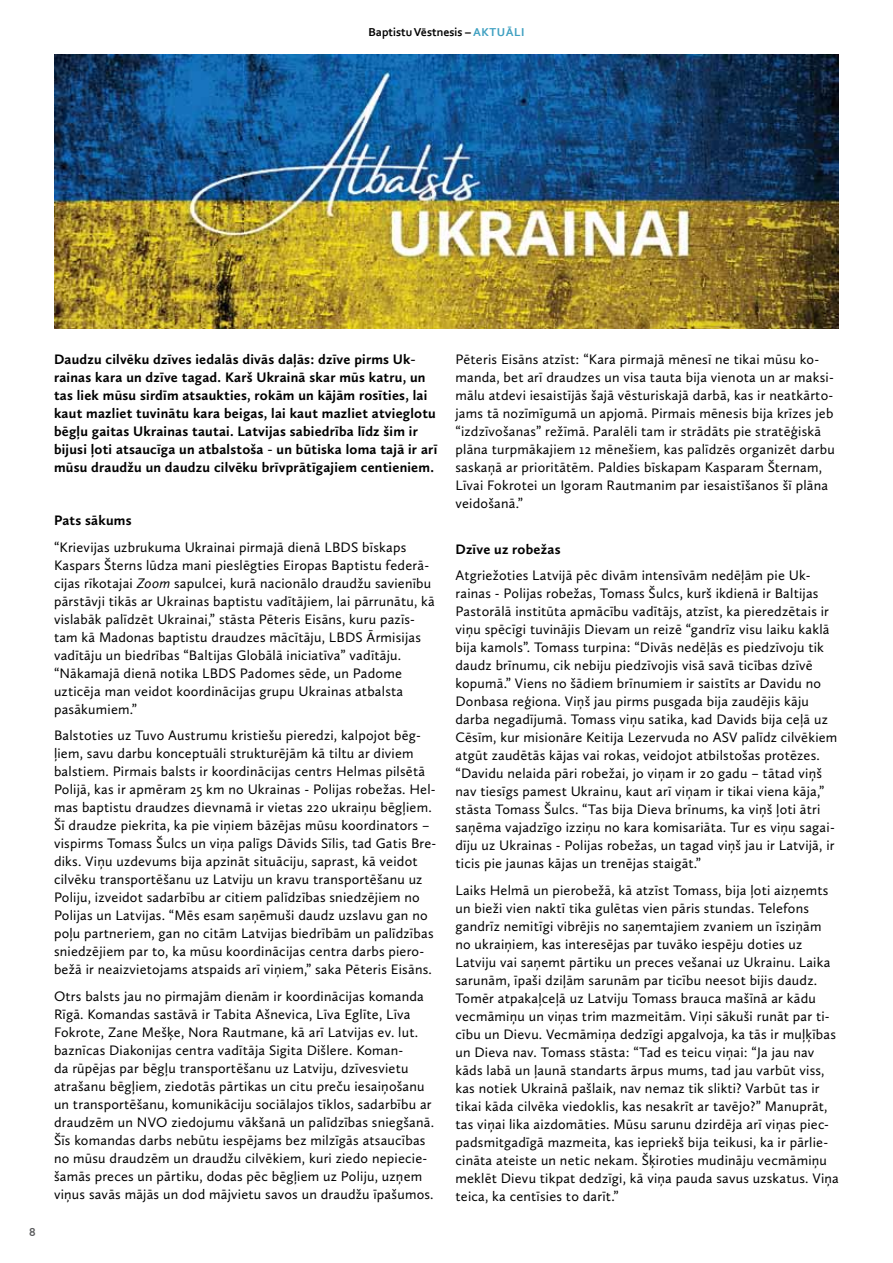
<style>
.page{position:relative;width:893px;height:1263px;background:#fff}
.page>*{position:absolute;margin:0;border:0;box-sizing:border-box;transform-origin:0 0}
.t1{font:14.25px/18px "Calluna Sans";letter-spacing:.015em;color:#000}
.t2{font:700 14.25px/18px "Calluna Sans";letter-spacing:.015em;color:#000}
.t3{font:700 12px "Corbel";color:#000}
.t4{font:700 12px "Corbel";color:#3fa0c1}
.t5{font:700 12px "Corbel";color:#58595b}
.s1{color:#3fa0c1}
.s2{font-style:italic}
</style>
<div class="page">
<img style="left:54px;top:54px;width:785px;height:275px">
<p class="t3" style="left:368px;top:25px;width:122px">Baptistu Vēstnesis – <span class="s1">AKTU</span></p>
<p class="t4" style="left:506px;top:25px;width:18px">ĀLI</p>
<p class="t5" style="left:29px;top:1225px;width:8px">8</p>
<p class="t2" style="left:54px;top:350px;width:385px">Daudzu cilvēku dzīves iedalās divās daļās: dzīve pirms Uk&shy;rainas kara un dzīve tagad. Karš Ukrainā skar mūs katru, un tas liek mūsu sirdīm atsaukties, rokām un kājām rosīties, lai kaut mazliet tuvinātu kara beigas, lai kaut mazliet atvieglotu bēgļu gaitas Ukrainas tautai. Latvijas sabiedrība līdz šim ir bijusi ļoti atsaucīga un atbalstoša - un būtiska loma tajā ir arī mūsu draudžu un daudzu cilvēku brīvprātīgajiem centieniem.</p>
<p class="t2" style="left:54px;top:511px;width:79px">Pats sākums</p>
<p class="t1" style="left:54px;top:538px;width:382px">“Krievijas uzbrukuma Ukrainai pirmajā dienā LBDS bīskaps Kaspars Šterns lūdza mani pieslēgties Eiropas Baptistu federā&shy;cijas rīkotajai <span class="s2">Zoom</span> sapulcei, kurā nacionālo draudžu savienību pārstāvji tikās ar Ukrainas baptistu vadītājiem, lai pārrunātu, kā vislabāk palīdzēt Ukrainai,” stāsta Pēteris Eisāns, kuru pazīs&shy;tam kā Madonas baptistu draudzes mācītāju, LBDS Ārmisijas vadītāju un biedrības “Baltijas Globālā iniciatīva” vadītāju. “Nākamajā dienā notika LBDS Padomes sēde, un Padome uzticēja man veidot koordinācijas grupu Ukrainas atbalsta pasākumiem.”</p>
<p class="t1" style="left:54px;top:726px;width:384px">Balstoties uz Tuvo Austrumu kristiešu pieredzi, kalpojot bēg&shy;ļiem, savu darbu konceptuāli strukturējām kā tiltu ar diviem balstiem. Pirmais balsts ir koordinācijas centrs Helmas pilsētā Polijā, kas ir apmēram 25 km no Ukrainas - Polijas robežas. Hel&shy;mas baptistu draudzes dievnamā ir vietas 220 ukraiņu bēgļiem.<br>Šī draudze piekrita, ka pie viņiem bāzējas mūsu koordinators – vispirms Tomass Šulcs un viņa palīgs Dāvids Sīlis, tad Gatis Bre&shy;diks. Viņu uzdevums bija apzināt situāciju, saprast, kā veidot cilvēku transportēšanu uz Latviju un kravu transportēšanu uz Poliju, izveidot sadarbību ar citiem palīdzības sniedzējiem no Polijas un Latvijas. “Mēs esam saņēmuši daudz uzslavu gan no poļu partneriem, gan no citām Latvijas biedrībām un palīdzības sniedzējiem par to, ka mūsu koordinācijas centra darbs piero&shy;bežā ir neaizvietojams atspaids arī viņiem,” saka Pēteris Eisāns.</p>
<p class="t1" style="left:54px;top:987px;width:382px">Otrs balsts jau no pirmajām dienām ir koordinācijas komanda Rīgā. Komandas sastāvā ir Tabita Ašnevica, Līva Eglīte, Līva Fokrote, Zane Mešķe, Nora Rautmane, kā arī Latvijas ev. lut. baznīcas Diakonijas centra vadītāja Sigita Dišlere. Koman-<br>da rūpējas par bēgļu transportēšanu uz Latviju, dzīvesvietu atrašanu bēgļiem, ziedotās pārtikas un citu preču iesaiņošanu un transportēšanu, komunikāciju sociālajos tīklos, sadarbību ar draudzēm un NVO ziedojumu vākšanā un palīdzības sniegšanā.<br>Šīs komandas darbs nebūtu iespējams bez milzīgās atsaucības no mūsu draudzēm un draudžu cilvēkiem, kuri ziedo nepiecie&shy;šamās preces un pārtiku, dodas pēc bēgļiem uz Poliju, uzņem viņus savās mājās un dod mājvietu savos un draudžu īpašumos.</p>
<p class="t1" style="left:455px;top:350px;width:381px">Pēteris Eisāns atzīst: “Kara pirmajā mēnesī ne tikai mūsu ko&shy;manda, bet arī draudzes un visa tauta bija vienota un ar maksi&shy;mālu atdevi iesaistījās šajā vēsturiskajā darbā, kas ir neatkārto&shy;jams tā nozīmīgumā un apjomā. Pirmais mēnesis bija krīzes jeb “izdzīvošanas” režīmā. Paralēli tam ir strādāts pie stratēģiskā plāna turpmākajiem 12 mēnešiem, kas palīdzēs organizēt darbu saskaņā ar prioritātēm. Paldies bīskapam Kasparam Šternam, Līvai Fokrotei un Igoram Rautmanim par iesaistīšanos šī plāna veidošanā.”</p>
<p class="t2" style="left:455px;top:539px;width:107px">Dzīve uz robežas</p>
<p class="t1" style="left:455px;top:566px;width:383px">Atgriežoties Latvijā pēc divām intensīvām nedēļām pie Uk&shy;rainas - Polijas robežas, Tomass Šulcs, kurš ikdienā ir Baltijas Pastorālā institūta apmācību vadītājs, atzīst, ka pieredzētais ir viņu spēcīgi tuvinājis Dievam un reizē “gandrīz visu laiku kaklā bija kamols”. Tomass turpina: “Divās nedēļās es piedzīvoju tik daudz brīnumu, cik nebiju piedzīvojis visā savā ticības dzīvē kopumā.” Viens no šādiem brīnumiem ir saistīts ar Davidu no Donbasa reģiona. Viņš jau pirms pusgada bija zaudējis kāju darba negadījumā. Tomass viņu satika, kad Davids bija ceļā uz Cēsīm, kur misionāre Keitija Lezervuda no ASV palīdz cilvēkiem atgūt zaudētās kājas vai rokas, veidojot atbilstošas protēzes. “Davidu nelaida pāri robežai, jo viņam ir 20 gadu – tātad viņš nav tiesīgs pamest Ukrainu, kaut arī viņam ir tikai viena kāja,” stāsta Tomass Šulcs. “Tas bija Dieva brīnums, ka viņš ļoti ātri saņēma vajadzīgo izziņu no kara komisariāta. Tur es viņu sagai&shy;dīju uz Ukrainas - Polijas robežas, un tagad viņš jau ir Latvijā, ir ticis pie jaunas kājas un trenējas staigāt.”</p>
<p class="t1" style="left:455px;top:880px;width:385px">Laiks Helmā un pierobežā, kā atzīst Tomass, bija ļoti aizņemts un bieži vien naktī tika gulētas vien pāris stundas. Telefons gandrīz nemitīgi vibrējis no saņemtajiem zvaniem un īsziņām no ukraiņiem, kas interesējas par tuvāko iespēju doties uz Latviju vai saņemt pārtiku un preces vešanai uz Ukrainu. Laika sarunām, īpaši dziļām sarunām par ticību neesot bijis daudz.<br>Tomēr atpakaļceļā uz Latviju Tomass brauca mašīnā ar kādu vecmāmiņu un viņas trim mazmeitām. Viņi sākuši runāt par ti&shy;cību un Dievu. Vecmāmiņa dedzīgi apgalvoja, ka tās ir muļķības un Dieva nav. Tomass stāsta: “Tad es teicu viņai: “Ja jau nav kāds labā un ļaunā standarts ārpus mums, tad jau varbūt viss, kas notiek Ukrainā pašlaik, nav nemaz tik slikti? Varbūt tas ir tikai kāda cilvēka viedoklis, kas nesakrīt ar tavējo?” Manuprāt, tas viņai lika aizdomāties. Mūsu sarunu dzirdēja arī viņas piec&shy;padsmitgadīgā mazmeita, kas iepriekš bija teikusi, ka ir pārlie&shy;cināta ateiste un netic nekam. Šķiroties mudināju vecmāmiņu meklēt Dievu tikpat dedzīgi, kā viņa pauda savus uzskatus. Viņa teica, ka centīsies to darīt.”</p>
</div>
